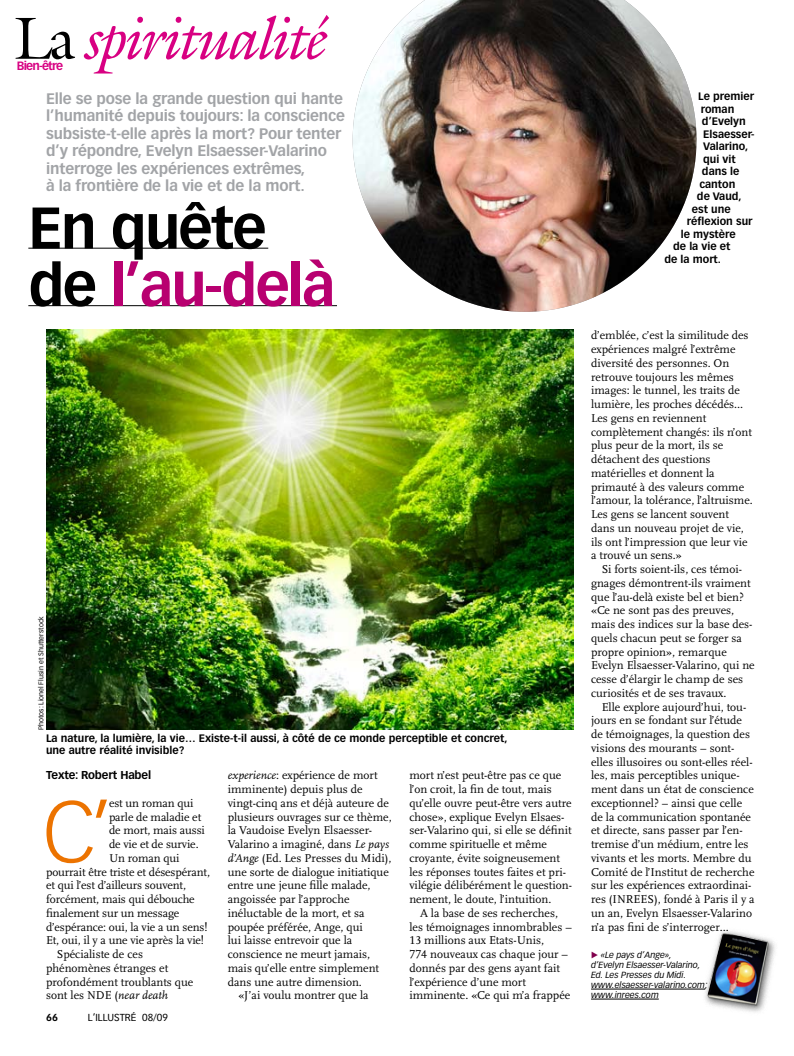
<style>
.page{position:relative;width:794px;height:1056px;background:#fff}
.page>*{position:absolute;margin:0;border:0;box-sizing:border-box;transform-origin:0 0}
.t1{font:300 84.62px "Vectora LT Std";color:#ec7300}
.t2{font:italic 60px "Galliard Std";letter-spacing:-.05em;color:#d80082}
.t3{font:700 57.5px/57.5px "Vectora LT Std";letter-spacing:-.03em;color:#000}
.t4{font:700 15px/17.5px "Vectora LT Std";letter-spacing:-.01em;color:#a2a4a7}
.t5{font:11.88px/13.8px "Scala LF";color:#000}
.t6{font:700 11.88px "Vectora LT Std";letter-spacing:-.07em;color:#d80082}
.t7{font:700 11.25px "Vectora LT Std";letter-spacing:-.015em;color:#000}
.t8{font:700 10.62px/12.5px "Vectora LT Std";color:#000}
.t9{font:10px "Vectora LT Std";color:#000}
.t10{font:700 10px "Vectora LT Std";color:#000}
.t11{font:italic 8.75px/10px "Vectora LT Std";color:#000}
.t12{font:6.88px "Vectora LT Std";color:#000}
.s1{font-style:normal;color:#000}
.s2{color:#b80070}
.s3{font-style:italic}
.s4{font-size:80.25px}
</style>
<div class="page">
<hr style="left:28px;top:248px;width:240px;height:1px;background:#000">
<hr style="left:28px;top:305px;width:309px;height:1px;background:#000">
<img style="left:46px;top:330px;width:527px;height:400px">
<img style="left:353px;top:0;width:343px;height:312px">
<hr style="left:591px;top:989px;width:114px;height:1px;background:#000">
<hr style="left:591px;top:999px;width:68px;height:1px;background:#000">
<img style="left:698px;top:931px;width:77px;height:81px">
<h2 class="t2" style="left:14px;top:1px;width:313px"><span class="s1">La</span> spiritualité</h2>
<p class="t6" style="left:17px;top:58px;width:48px">Bien-être</p>
<p class="t4" style="left:46px;top:89px;width:300px">Elle se pose la grande question qui hante l’humanité depuis toujours: la conscience subsiste-t-elle après la mort? Pour tenter d’y répondre, Evelyn Elsaesser-Valarino interroge les expériences extrêmes,<br>à la frontière de la vie et de la mort.</p>
<h3 class="t3" style="left:28px;top:199px;width:308px">En quête de <span class="s2">l’au-delà</span></h3>
<p class="t12" style="left:37px;top:730px;width:115px;rotate:-90deg">Photos: Lionel Flusin et Shutterstock</p>
<p class="t8" style="left:46px;top:732px;width:463px">La nature, la lumière, la vie… Existe-t-il aussi, à côté de ce monde perceptible et concret, une autre réalité invisible?</p>
<p class="t7" style="left:46px;top:768px;width:107px">Texte: Robert Habel</p>
<p class="t5" style="left:228px;top:769px;width:151px"><span class="s3">experience</span>: expérience de mort</p>
<p class="t5" style="left:228px;top:783px;width:136px">imminente) depuis plus de</p>
<p class="t5" style="left:228px;top:796px;width:163px">vingt-cinq ans et déjà auteure de</p>
<p class="t5" style="left:228px;top:810px;width:165px">plusieurs ouvrages sur ce thème,</p>
<p class="t5" style="left:228px;top:824px;width:146px">la Vaudoise Evelyn Elsaesser-</p>
<p class="t5" style="left:228px;top:838px;width:163px">Valarino a imaginé, dans <span class="s3">Le pays</span></p>
<p class="t5" style="left:228px;top:851px;width:165px"><span class="s3">d’Ange</span> (Ed. Les Presses du Midi),</p>
<p class="t5" style="left:228px;top:865px;width:163px">une sorte de dialogue initiatique</p>
<p class="t5" style="left:228px;top:879px;width:144px">entre une jeune fille malade,</p>
<p class="t5" style="left:228px;top:893px;width:123px">angoissée par l’approche</p>
<p class="t5" style="left:228px;top:906px;width:138px">inéluctable de la mort, et sa</p>
<p class="t5" style="left:228px;top:920px;width:137px">poupée préférée, Ange, qui</p>
<p class="t5" style="left:228px;top:934px;width:126px">lui laisse entrevoir que la</p>
<p class="t5" style="left:228px;top:948px;width:144px">conscience ne meurt jamais,</p>
<p class="t5" style="left:228px;top:961px;width:153px">mais qu’elle entre simplement</p>
<p class="t5" style="left:228px;top:975px;width:136px">dans une autre dimension.</p>
<p class="t5" style="left:238px;top:989px;width:132px">«J’ai voulu montrer que la</p>
<p class="t5" style="left:409px;top:769px;width:164px">mort n’est peut-être pas ce que l’on croit, la fin de tout, mais qu’elle ouvre peut-être vers autre chose», explique Evelyn Elsaes&shy;ser-Valarino qui, si elle se définit comme spirituelle et même croyante, évite soigneusement les réponses toutes faites et pri&shy;vilégie délibérément le question&shy;nement, le doute, l’intuition.</p>
<p class="t5" style="left:409px;top:906px;width:164px;text-indent:11px">A la base de ses recherches, les témoignages innombrables −<br>13 millions aux Etats-Unis,<br>774 nouveaux cas chaque jour − donnés par des gens ayant fait l’expérience d’une mort imminente. «Ce qui m’a frappée</p>
<h1 class="t1" style="left:43px;top:783px;width:71px">C<span class="s4">’</span></h1>
<p class="t5" style="left:109px;top:796px;width:86px">est un roman qui</p>
<p class="t5" style="left:109px;top:810px;width:94px">parle de maladie et</p>
<p class="t5" style="left:109px;top:824px;width:97px">de mort, mais aussi</p>
<p class="t5" style="left:109px;top:838px;width:91px">de vie et de survie.</p>
<p class="t5" style="left:109px;top:851px;width:72px">Un roman qui</p>
<p class="t5" style="left:46px;top:865px;width:165px">pourrait être triste et désespérant,</p>
<p class="t5" style="left:46px;top:879px;width:141px">et qui l’est d’ailleurs souvent,</p>
<p class="t5" style="left:46px;top:893px;width:150px">forcément, mais qui débouche</p>
<p class="t5" style="left:46px;top:906px;width:135px">finalement sur un message</p>
<p class="t5" style="left:46px;top:920px;width:163px">d’espérance: oui, la vie a un sens!</p>
<p class="t5" style="left:46px;top:934px;width:159px">Et, oui, il y a une vie après la vie!</p>
<p class="t5" style="left:57px;top:948px;width:88px">Spécialiste de ces</p>
<p class="t5" style="left:46px;top:961px;width:124px">phénomènes étranges et</p>
<p class="t5" style="left:46px;top:975px;width:149px">profondément troublants que</p>
<p class="t5" style="left:46px;top:989px;width:124px">sont les NDE (<span class="s3">near death</span></p>
<p class="t10" style="left:46px;top:1012px;width:13px">66</p>
<p class="t9" style="left:88px;top:1012px;width:82px">L’ILLUSTRÉ 08/09</p>
<p class="t8" style="left:698px;top:90px;width:57px">Le premier</p>
<p class="t8" style="left:700px;top:103px;width:35px">roman</p>
<p class="t8" style="left:702px;top:115px;width:45px">d’Evelyn</p>
<p class="t8" style="left:703px;top:128px;width:53px">Elsaesser-</p>
<p class="t8" style="left:703px;top:140px;width:46px">Valarino,</p>
<p class="t8" style="left:703px;top:153px;width:34px">qui vit</p>
<p class="t8" style="left:702px;top:165px;width:39px">dans le</p>
<p class="t8" style="left:699px;top:178px;width:38px">canton</p>
<p class="t8" style="left:697px;top:190px;width:46px">de Vaud,</p>
<p class="t8" style="left:692px;top:203px;width:40px">est une</p>
<p class="t8" style="left:687px;top:215px;width:67px">réflexion sur</p>
<p class="t8" style="left:680px;top:228px;width:57px">le mystère</p>
<p class="t8" style="left:673px;top:240px;width:59px">de la vie et</p>
<p class="t8" style="left:664px;top:253px;width:58px">de la mort.</p>
<p class="t5" style="left:591px;top:329px;width:163px">d’emblée, c’est la similitude des expériences malgré l’extrême diversité des personnes. On retrouve toujours les mêmes images: le tunnel, les traits de lumière, les proches décédés…<br>Les gens en reviennent complètement changés: ils n’ont plus peur de la mort, ils se détachent des questions matérielles et donnent la primauté à des valeurs comme l’amour, la tolérance, l’altruisme.<br>Les gens se lancent souvent dans un nouveau projet de vie, ils ont l’impression que leur vie a trouvé un sens.»</p>
<p class="t5" style="left:591px;top:563px;width:165px;text-indent:11px">Si forts soient-ils, ces témoi&shy;gnages démontrent-ils vraiment que l’au-delà existe bel et bien? «Ce ne sont pas des preuves, mais des indices sur la base des&shy;quels chacun peut se forger sa propre opinion», remarque<br>Evelyn Elsaesser-Valarino, qui ne cesse d’élargir le champ de ses curiosités et de ses travaux.</p>
<p class="t5" style="left:591px;top:700px;width:165px;text-indent:11px">Elle explore aujourd’hui, tou&shy;jours en se fondant sur l’étude de témoignages, la question des visions des mourants − sont&shy;elles illusoires ou sont-elles réel&shy;les, mais perceptibles unique&shy;ment dans un état de conscience exceptionnel? − ainsi que celle de la communication spontanée et directe, sans passer par l’en&shy;tremise d’un médium, entre les vivants et les morts. Membre du<br>Comité de l’Institut de recherche sur les expériences extraordinai&shy;res (INREES), fondé à Paris il y a un an, Evelyn Elsaesser-Valarino n’a pas fini de s’interroger…</p>
<p class="t11" style="left:591px;top:950px;width:118px;text-indent:10px">«Le pays d’Ange»,<br>d’Evelyn Elsaesser-Valarino,<br>Ed. Les Presses du Midi. www.elsaesser-valarino.com; www.inrees.com</p>
</div>
